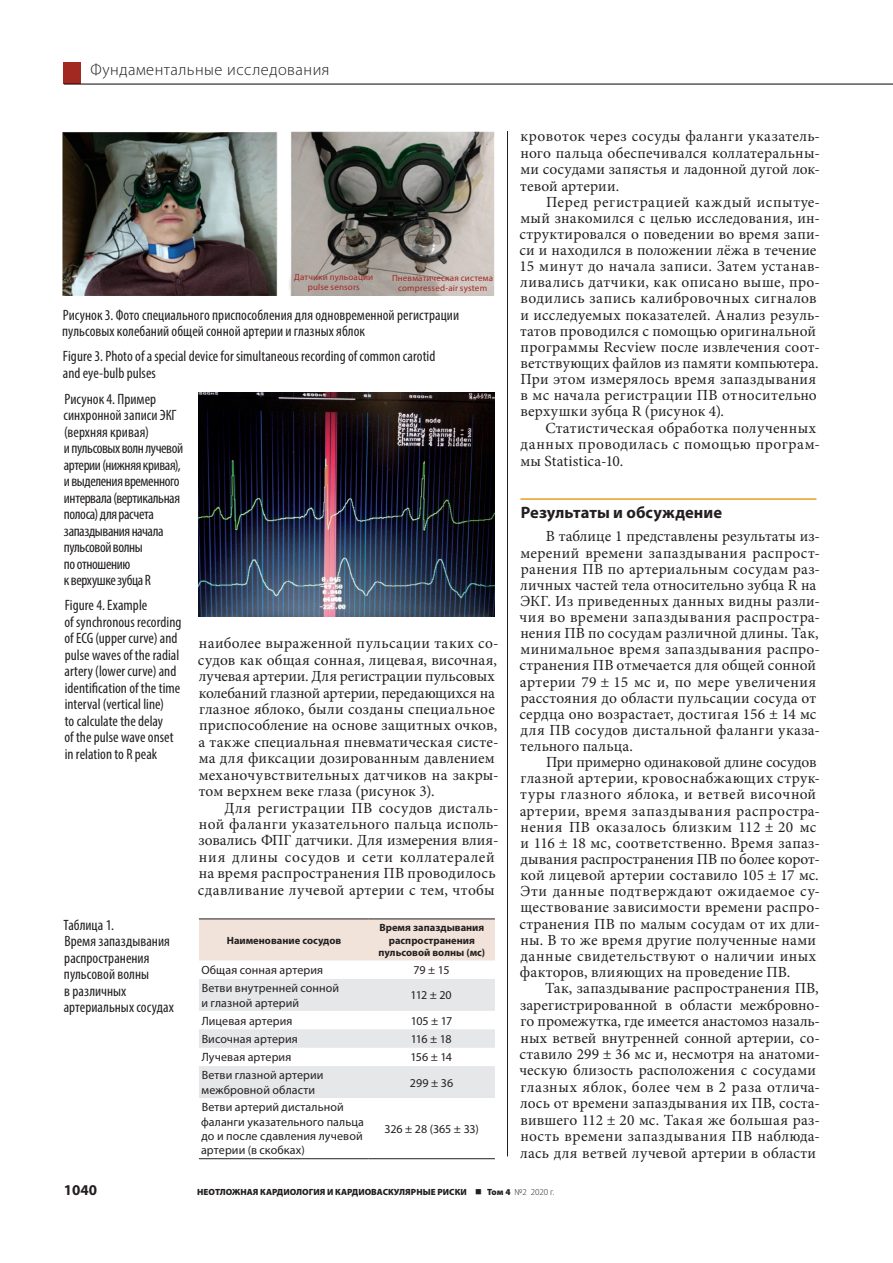
<style>
.page{position:relative;width:893px;height:1263px;background:#fff}
.page>*{position:absolute;margin:0;border:0;box-sizing:border-box;transform-origin:0 0}
.t1{font:300 16.5px "Myriad Pro";letter-spacing:.03em;color:#231f20}
.t2{font:700 16.5px "Myriad Pro";color:#231f20}
.t3{font:15.45px/16.4px "Minion Pro";letter-spacing:.015em;color:#231f20}
.t4{font:condensed 15px/16.5px "Myriad Pro";letter-spacing:.005em;color:#231f20}
.t5{font:condensed 15px/16.5px "Myriad Pro";letter-spacing:-.025em;color:#231f20}
.t6{font:700 15px "Myriad Pro";color:#231f20}
.t7{font:12px/14.4px "Myriad Pro";letter-spacing:.01em;color:#231f20}
.t8{font:12px "Myriad Pro";letter-spacing:-.01em;color:#231f20}
.t9{font:700 10.5px/12.6px "Myriad Pro";color:#231f20;text-align:center}
.t10{font:9px/10.8px "Myriad Pro";letter-spacing:.02em;color:#a22922;text-align:center}
.t11{font:900 9px "Myriad Pro";color:#231f20}
.s1{font-weight:300}
</style>
<div class="page">
<hr style="left:507px;top:131px;width:1px;height:1025px;background:#231f20">
<hr style="left:520px;top:498px;width:296px;height:2px;background:#ed9b24">
<div style="left:199px;top:919px;width:296px;height:41px;background:#f2e3da"></div>
<svg style="left:199px;top:979px;width:296px;height:119px"></svg>
<hr style="left:199px;top:1158px;width:170px;height:1px;background:#231f20">
<hr style="left:369px;top:1158px;width:126px;height:1px;background:#231f20">
<hr style="left:199px;top:918px;width:170px;height:1px;background:#231f20">
<hr style="left:369px;top:918px;width:126px;height:1px;background:#231f20">
<img style="left:62px;top:131px;width:433px;height:164px">
<img style="left:199px;top:393px;width:296px;height:224px">
<hr style="left:64px;top:83px;width:829px;height:2px;background:#231f20">
<div style="left:64px;top:63px;width:17px;height:21px;background:#a22922"></div>
<p class="t1" style="left:90px;top:61px;width:241px">Фундаментальные исследования</p>
<p class="t10" style="left:294px;top:271px;width:81px">Датчики пульоации pulse sensors</p>
<p class="t10" style="left:392px;top:272px;width:103px">Пневматическая система compressed-air system</p>
<p class="t4" style="left:62px;top:306px;width:398px">Рисунок 3. Фото специального приспособления для одновременной регистрации пульсовых колебаний общей сонной артерии и глазных яблок</p>
<p class="t4" style="left:63px;top:348px;width:374px">Figure 3. Photo of a special device for simultaneous recording of common carotid and eye-bulb pulses</p>
<p class="t5" style="left:63px;top:390px;width:121px">Рисунок 4. Пример синхронной записи ЭКГ (верхняя кривая)<br>и пульсовых волн лучевой артерии (нижняя кривая), и выделения временного интервала (вертикальная полоса) для расчета запаздывания начала пульсовой волны<br>по отношению<br>к верхушке зубца R</p>
<p class="t4" style="left:64px;top:597px;width:119px">Figure 4. Example<br>of synchronous recording of ECG (upper curve) and pulse waves of the radial artery (lower curve) and identification of the time interval (vertical line)<br>to calculate the delay<br>of the pulse wave onset in relation to R peak</p>
<p class="t4" style="left:64px;top:916px;width:112px">Таблица 1.<br>Время запаздывания распространения пульсовой волны<br>в различных артериальных сосудах</p>
<p class="t3" style="left:198px;top:635px;width:302px">наиболее выраженной пульсации таких со&shy;судов как общая сонная, лицевая, височная, лучевая артерии. Для регистрации пульсовых колебаний глазной артерии, передающихся на глазное яблоко, были созданы специальное приспособление на основе защитных очков, а также специальная пневматическая систе&shy;ма для фиксации дозированным давлением механочувствительных датчиков на закры&shy;том верхнем веке глаза (рисунок 3).</p>
<p class="t3" style="left:198px;top:799px;width:302px;text-indent:27px">Для регистрации ПВ сосудов дисталь&shy;ной фаланги указательного пальца исполь&shy;зовались ФПГ датчики. Для измерения влия&shy;ния длины сосудов и сети коллатералей на время распространения ПВ проводилось сдавливание лучевой артерии с тем, чтобы</p>
<p class="t9" style="left:227px;top:933px;width:116px">Наименование сосудов</p>
<p class="t9" style="left:378px;top:921px;width:108px">Время запаздывания распространения пульсовой волны (мс)</p>
<p class="t7" style="left:201px;top:963px;width:123px">Общая сонная артерия</p>
<p class="t7" style="left:413px;top:963px;width:38px">79 ± 15</p>
<p class="t7" style="left:201px;top:981px;width:139px">Ветви внутренней сонной и глазной артерий</p>
<p class="t7" style="left:411px;top:988px;width:43px">112 ± 20</p>
<p class="t7" style="left:202px;top:1013px;width:92px">Лицевая артерия</p>
<p class="t7" style="left:411px;top:1013px;width:43px">105 ± 17</p>
<p class="t7" style="left:202px;top:1032px;width:98px">Височная артерия</p>
<p class="t7" style="left:411px;top:1032px;width:42px">116 ± 18</p>
<p class="t7" style="left:202px;top:1050px;width:91px">Лучевая артерия</p>
<p class="t7" style="left:410px;top:1050px;width:43px">156 ± 14</p>
<p class="t7" style="left:202px;top:1068px;width:123px">Ветви глазной артерии межбровной области</p>
<p class="t7" style="left:410px;top:1075px;width:45px">299 ± 36</p>
<p class="t7" style="left:201px;top:1100px;width:164px">Ветви артерий дистальной фаланги указательного пальца до и после сдавления лучевой артерии (в скобках)</p>
<p class="t8" style="left:385px;top:1121px;width:96px">326 ± 28 (365 ± 33)</p>
<p class="t3" style="left:520px;top:128px;width:301px;text-align:justify">кровоток через сосуды фаланги указатель&shy;ного пальца обеспечивался коллатеральны&shy;ми сосудами запястья и ладонной дугой лок&shy;тевой артерии.</p>
<p class="t3" style="left:519px;top:194px;width:302px;text-indent:27px">Перед регистрацией каждый испытуе&shy;мый знакомился с целью исследования, ин&shy;структировался о поведении во время запи&shy;си и находился в положении лёжа в течение 15 минут до начала записи. Затем устанав&shy;ливались датчики, как описано выше, про&shy;водились запись калибровочных сигналов и исследуемых показателей. Анализ резуль&shy;татов проводился с помощью оригинальной программы Recview после извлечения соот&shy;ветствующих файлов из памяти компьютера.<br>При этом измерялось время запаздывания в мс начала регистрации ПВ относительно верхушки зубца R (рисунок 4).</p>
<p class="t3" style="left:520px;top:420px;width:301px;text-indent:25px">Статистическая обработка полученных данных проводилась с помощью програм&shy;мы Statistica-10.</p>
<p class="t2" style="left:521px;top:501px;width:203px">Результаты и обсуждение</p>
<p class="t3" style="left:519px;top:529px;width:302px;text-indent:27px">В таблице 1 представлены результаты из&shy;мерений времени запаздывания распрост&shy;ранения ПВ по артериальным сосудам раз&shy;личных частей тела относительно зубца R на ЭКГ. Из приведенных данных видны разли&shy;чия во времени запаздывания распростра&shy;нения ПВ по сосудам различной длины. Так, минимальное время запаздывания распро&shy;странения ПВ отмечается для общей сонной артерии 79 ± 15 мс и, по мере увеличения расстояния до области пульсации сосуда от сердца оно возрастает, достигая 156 ± 14 мс для ПВ сосудов дистальной фаланги указа&shy;тельного пальца.</p>
<p class="t3" style="left:519px;top:754px;width:302px;text-indent:27px">При примерно одинаковой длине сосудов глазной артерии, кровоснабжающих струк&shy;туры глазного яблока, и ветвей височной артерии, время запаздывания распростра&shy;нения ПВ оказалось близким 112 ± 20 мс и 116 ± 18 мс, соответственно. Время запаз&shy;дывания распространения ПВ по более корот&shy;кой лицевой артерии составило 105 ± 17 мс.<br>Эти данные подтверждают ожидаемое су&shy;ществование зависимости времени распро&shy;странения ПВ по малым сосудам от их дли&shy;ны. В то же время другие полученные нами данные свидетельствуют о наличии иных факторов, влияющих на проведение ПВ.</p>
<p class="t3" style="left:519px;top:980px;width:302px;text-indent:26px">Так, запаздывание распространения ПВ, зарегистрированной в области межбровно&shy;го промежутка, где имеется анастомоз назаль&shy;ных ветвей внутренней сонной артерии, со&shy;ставило 299 ± 36 мс и, несмотря на анатоми&shy;ческую близость расположения с сосудами глазных яблок, более чем в 2 раза отлича&shy;лось от времени запаздывания их ПВ, соста&shy;вившего 112 ± 20 мс. Такая же большая раз&shy;ность времени запаздывания ПВ наблюда&shy;лась для ветвей лучевой артерии в области</p>
<p class="t6" style="left:64px;top:1180px;width:35px">1040</p>
<p class="t11" style="left:197px;top:1186px;width:359px">НЕОТЛОЖНАЯ КАРДИОЛОГИЯ И КАРДИОВАСКУЛЯРНЫЕ РИСКИ ■ Том 4 <span class="s1">№2 2020 г.</span></p>
</div>
